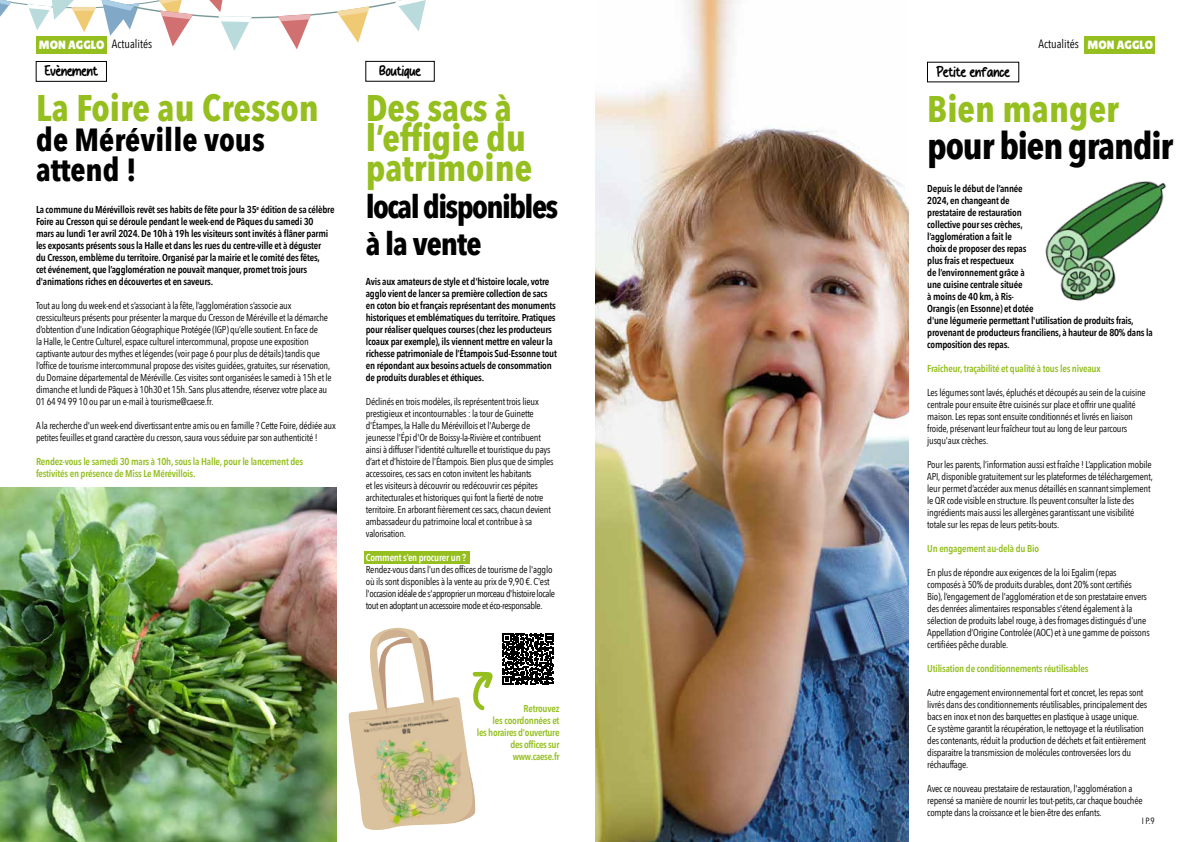
<style>
.page{position:relative;width:1191px;height:842px;background:#fff}
.page>*{position:absolute;margin:0;border:0;box-sizing:border-box;transform-origin:0 0}
.t1{font:700 37px/30px "Avenir Next Condensed";color:#95bf1f}
.t2{font:700 37px "Avenir Next Condensed";letter-spacing:-.03em;color:#020203}
.t3{font:700 32px/37px "Avenir Next Condensed";letter-spacing:-.05em;color:#000}
.t4{font:700 32px/30px "Avenir Next Condensed";color:#000}
.t5{font:15px "Chocolate Donuts";letter-spacing:-.05em;color:#000}
.t6{font:12px "Avenir Next Condensed";color:#000}
.t7{font:10px/12px "Avenir Next Condensed";letter-spacing:-.02em;color:#000}
.t8{font:600 10px/12px "Avenir Next Condensed";letter-spacing:-.02em;color:#000}
.t9{font:600 10px/12px "Avenir Next Condensed";letter-spacing:-.02em;color:#95bf1f;text-align:right}
.t10{font:10px/12px "Avenir Next Condensed";letter-spacing:-.04em;color:#000}
.t11{font:600 10px "Avenir Next Condensed";letter-spacing:-.02em;color:#fff}
.t12{font:9px "Avenir Next Condensed";color:#000}
.s1{font-family:"Lilita One";color:#fff}
</style>
<div class="page">
<div style="left:36px;top:36px;width:71px;height:17px;background:#95bf1f"></div>
<div style="left:1084px;top:36px;width:71px;height:17px;background:#95bf1f"></div>
<div style="left:364px;top:551px;width:105px;height:13px;background:#95bf1f"></div>
<div style="left:366px;top:61px;width:68px;height:20px;border:1px solid #000"></div>
<svg style="left:502px;top:633px;width:52px;height:52px"></svg>
<img style="left:595px;top:0;width:314px;height:842px">
<img style="left:1045px;top:181px;width:122px;height:120px">
<div style="left:36px;top:61px;width:71px;height:20px;border:1px solid #000"></div>
<img style="left:0;top:488px;width:336px;height:354px">
<svg style="left:0;top:0;width:426px;height:51px"></svg>
<svg style="left:370px;top:628px;width:123px;height:80px"></svg>
<img style="left:348px;top:708px;width:137px;height:122px">
<p class="t6" style="left:39px;top:34px;width:115px"><span class="s1">MON AGGLO</span> Actualités</p>
<p class="t6" style="left:1038px;top:34px;width:116px">Actualités <span class="s1">MON AGGLO</span></p>
<h3 class="t5" style="left:44px;top:64px;width:56px">Évènement</h3>
<h1 class="t1" style="left:36px;top:93px;width:284px">La Foire au Cresson</h1>
<h2 class="t4" style="left:36px;top:125px;width:230px">de Méréville vous attend !</h2>
<p class="t8" style="left:36px;top:203px;width:300px">La commune du Mérévillois revêt ses habits de fête pour la 35<sup>e</sup> édition de sa célèbre Foire au Cresson qui se déroule pendant le week-end de Pâques du samedi 30<br>mars au lundi 1er avril 2024. De 10h à 19h les visiteurs sont invités à flâner parmi les exposants présents sous la Halle et dans les rues du centre-ville et à déguster<br>du Cresson, emblème du territoire. Organisé par la mairie et le comité des fêtes,<br>cet événement, que l’agglomération ne pouvait manquer, promet trois jours d'animations riches en découvertes et en saveurs.</p>
<p class="t7" style="left:36px;top:299px;width:297px">Tout au long du week-end et s’associant à la fête, l’agglomération s’associe aux cressiculteurs présents pour présenter la marque du Cresson de Méréville et la démarche d’obtention d’une Indication Géographique Protégée (IGP) qu’elle soutient. En face de<br>la Halle, le Centre Culturel, espace culturel intercommunal, propose une exposition captivante autour des mythes et légendes (voir page 6 pour plus de détails) tandis que l’office de tourisme intercommunal propose des visites guidées, gratuites, sur réservation, du Domaine départemental de Méréville. Ces visites sont organisées le samedi à 15h et le dimanche et lundi de Pâques à 10h30 et 15h. Sans plus attendre, réservez votre place au 01 64 94 99 10 ou par un e-mail à tourisme@caese.fr.</p>
<p class="t7" style="left:36px;top:419px;width:301px">A la recherche d'un week-end divertissant entre amis ou en famille ? Cette Foire, dédiée aux petites feuilles et grand caractère du cresson, saura vous séduire par son authenticité !</p>
<p class="t9" style="left:36px;top:455px;width:269px;text-align:left">Rendez-vous le samedi 30 mars à 10h, sous la Halle, pour le lancement des festivités en présence de Miss Le Mérévillois.</p>
<h3 class="t5" style="left:379px;top:64px;width:44px">Boutique</h3>
<h1 class="t1" style="left:366px;top:93px;width:168px">Des sacs à l’effigie du patrimoine</h1>
<h2 class="t3" style="left:366px;top:188px;width:194px">local disponibles à la vente</h2>
<p class="t8" style="left:366px;top:275px;width:193px">Avis aux amateurs de style et d'histoire locale, votre agglo vient de lancer sa première collection de sacs en coton bio et français représentant des monuments historiques et emblématiques du territoire. Pratiques pour réaliser quelques courses (chez les producteurs lcoaux par exemple), ils viennent mettre en valeur la richesse patrimoniale de l’Étampois Sud-Essonne tout en répondant aux besoins actuels de consommation de produits durables et éthiques.</p>
<p class="t7" style="left:366px;top:395px;width:189px">Déclinés en trois modèles, ils représentent trois lieux prestigieux et incontournables : la tour de Guinette d'Étampes, la Halle du Mérévillois et l'Auberge de jeunesse l'Épi d'Or de Boissy-la-Rivière et contribuent ainsi à diffuser l'identité culturelle et touristique du pays d’art et d’histoire de l’Étampois. Bien plus que de simples accessoires, ces sacs en coton invitent les habitants<br>et les visiteurs à découvrir ou redécouvrir ces pépites architecturales et historiques qui font la fierté de notre territoire. En arborant fièrement ces sacs, chacun devient ambassadeur du patrimoine local et contribue à sa valorisation.</p>
<p class="t11" style="left:366px;top:549px;width:102px">Comment s’en procurer un ?</p>
<p class="t10" style="left:366px;top:563px;width:191px">Rendez-vous dans l’un des offices de tourisme de l'agglo où ils sont disponibles à la vente au prix de 9,90 €. C'est l'occasion idéale de s'approprier un morceau d'histoire locale tout en adoptant un accessoire mode et éco-responsable.</p>
<p class="t9" style="left:477px;top:703px;width:84px">Retrouvez<br>les coordonnées et<br>les horaires d'ouverture des offices sur www.caese.fr</p>
<h3 class="t5" style="left:936px;top:65px;width:76px">Petite enfance</h3>
<h1 class="t1" style="left:927px;top:94px;width:193px">Bien manger</h1>
<h1 class="t2" style="left:927px;top:123px;width:247px">pour bien grandir</h1>
<p class="t8" style="left:927px;top:182px;width:227px">Depuis le début de l’année<br>2024, en changeant de<br>prestataire de restauration<br>collective pour ses crèches,<br>l’agglomération a fait le<br>choix de proposer des repas<br>plus frais et respectueux<br>de l’environnement grâce à<br>une cuisine centrale située<br>à moins de 40 km, à Ris-<br>Orangis (en Essonne) et dotée<br>d'une légumerie permettant l'utilisation de produits frais, provenant de producteurs franciliens, à hauteur de 80% dans la composition des repas.</p>
<p class="t9" style="left:927px;top:362px;width:175px">Fraîcheur, traçabilité et qualité à tous les niveaux</p>
<p class="t7" style="left:927px;top:386px;width:220px">Les légumes sont lavés, épluchés et découpés au sein de la cuisine centrale pour ensuite être cuisinés sur place et offrir une qualité maison. Les repas sont ensuite conditionnés et livrés en liaison froide, préservant leur fraîcheur tout au long de leur parcours jusqu'aux crèches.</p>
<p class="t7" style="left:927px;top:458px;width:227px">Pour les parents, l’information aussi est fraîche ! L’application mobile API, disponible gratuitement sur les plateformes de téléchargement, leur permet d’accéder aux menus détaillés en scannant simplement le QR code visible en structure. Ils peuvent consulter la liste des ingrédients mais aussi les allergènes garantissant une visibilité totale sur les repas de leurs petits-bouts.</p>
<p class="t9" style="left:927px;top:542px;width:113px">Un engagement au-delà du Bio</p>
<p class="t7" style="left:927px;top:566px;width:224px">En plus de répondre aux exigences de la loi Egalim (repas composés à 50% de produits durables, dont 20% sont certifiés<br>Bio), l’engagement de l'agglomération et de son prestataire envers des denrées alimentaires responsables s'étend également à la sélection de produits label rouge, à des fromages distingués d’une Appellation d’Origine Controlée (AOC) et à une gamme de poissons certifiées pêche durable.</p>
<p class="t9" style="left:927px;top:662px;width:163px">Utilisation de conditionnements réutilisables</p>
<p class="t7" style="left:927px;top:686px;width:222px">Autre engagement environnemental fort et concret, les repas sont livrés dans des conditionnements réutilisables, principalement des bacs en inox et non des barquettes en plastique à usage unique.<br>Ce système garantit la récupération, le nettoyage et la réutilisation des contenants, réduit la production de déchets et fait entièrement disparaitre la transmission de molécules controversées lors du réchauffage.</p>
<p class="t7" style="left:927px;top:782px;width:217px">Avec ce nouveau prestataire de restauration, l'agglomération a repensé sa manière de nourrir les tout-petits, car chaque bouchée compte dans la croissance et le bien-être des enfants.</p>
<p class="t12" style="left:1141px;top:813px;width:14px">I P.9</p>
</div>
